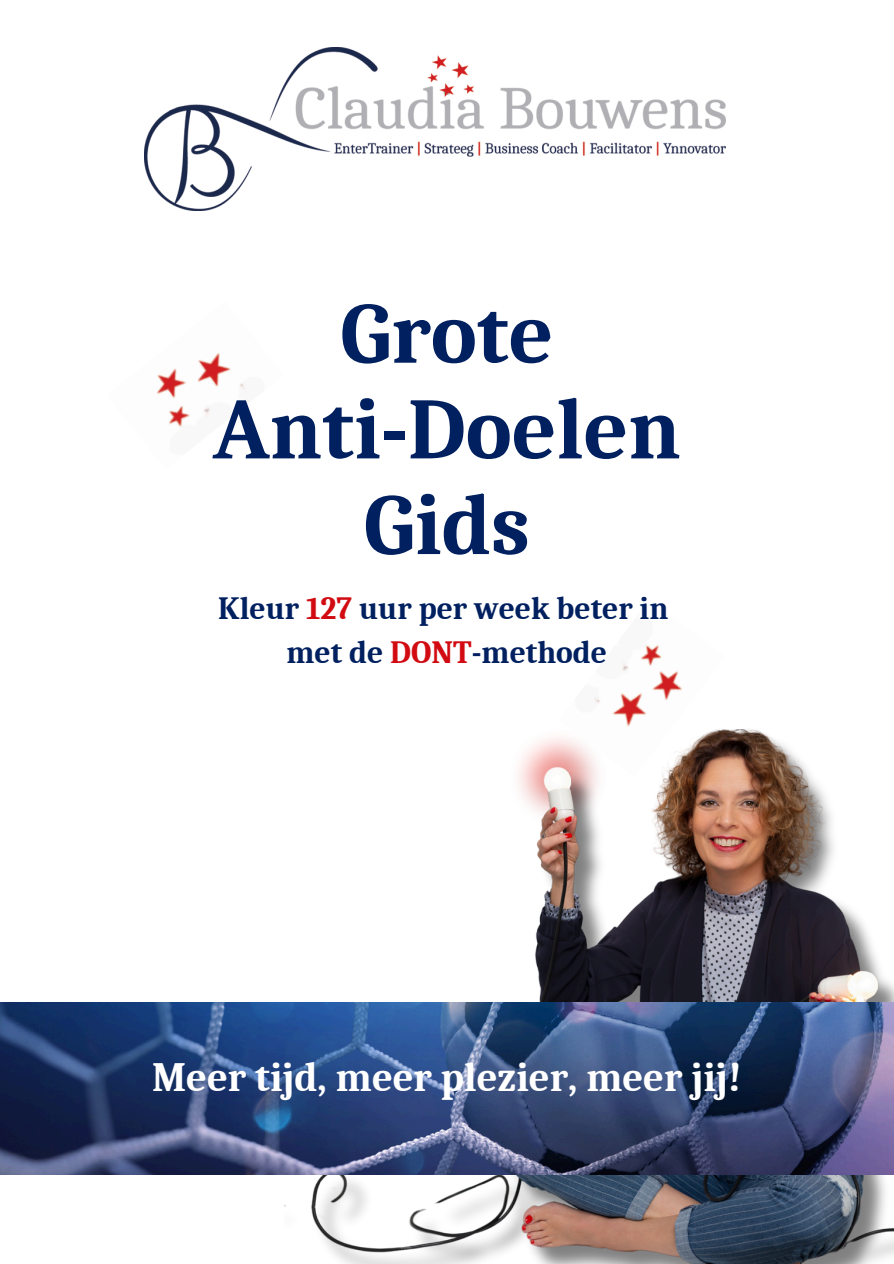
<style>
.page{position:relative;width:894px;height:1264px;background:#fff}
.page>*{position:absolute;margin:0;border:0;box-sizing:border-box;transform-origin:0 0}
.t1{font:700 87px/95.7px "Caladea";color:#002060;text-align:center}
.t2{font:700 40.5px "Caladea";color:#fff}
.t3{font:700 31.5px "Caladea";color:#002060}
.s1{color:#d10b11}
</style>
<div class="page">
<img style="left:284px;top:729px;width:609px;height:533px">
<img style="left:0;top:1002px;width:893px;height:172px">
<img style="left:145px;top:47px;width:580px;height:163px">
<img style="left:156px;top:352px;width:89px;height:75px">
<img style="left:558px;top:645px;width:167px;height:131px">
<p class="t1" style="left:213px;top:286px;width:469px">Grote<br>Anti-Doelen<br>Gids</p>
<p class="t3" style="left:218px;top:591px;width:451px">Kleur <span class="s1">127</span> uur per week beter in</p>
<p class="t3" style="left:286px;top:635px;width:322px">met de <span class="s1">DONT</span>-methode</p>
<h1 class="t2" style="left:152px;top:1054px;width:591px">Meer tijd, meer plezier, meer jij!</h1>
</div>
